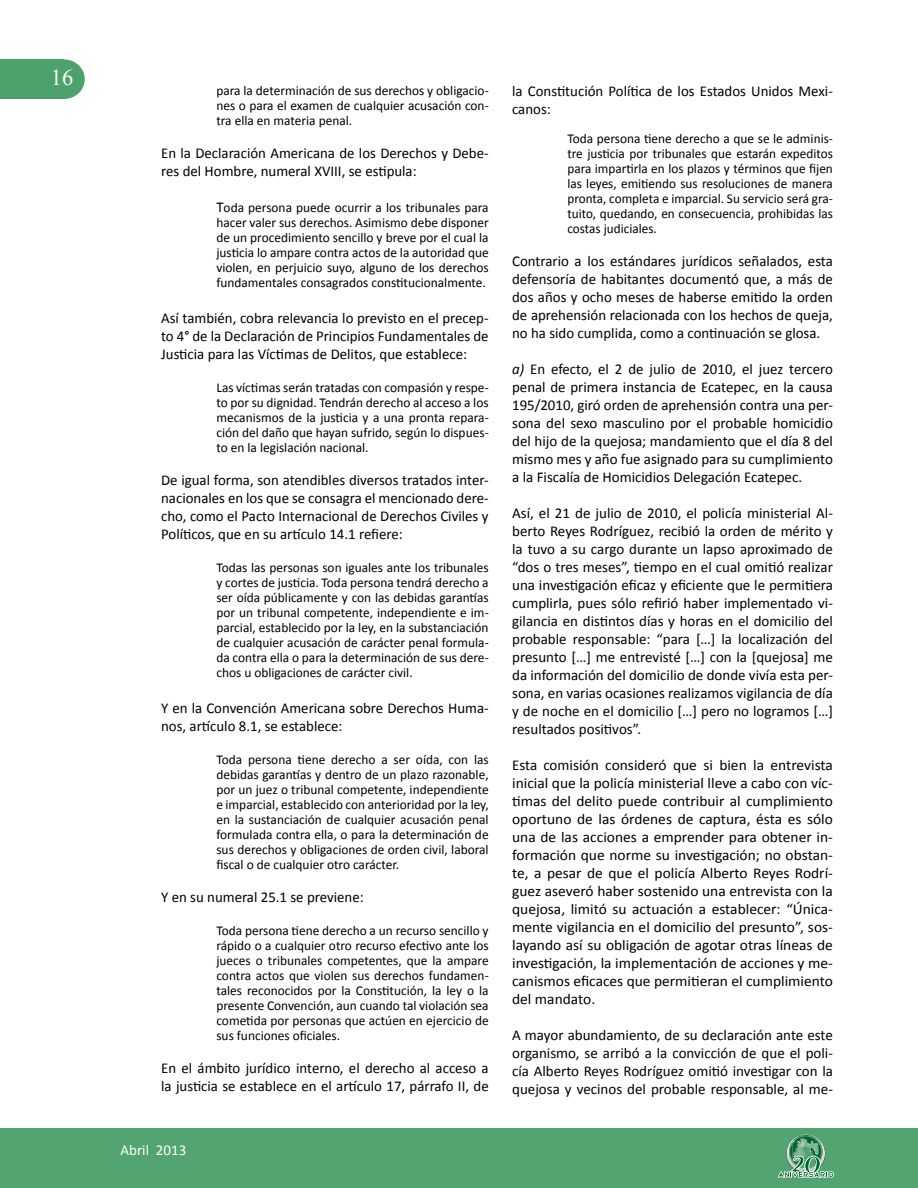
<style>
.page{position:relative;width:918px;height:1188px;background:#fff}
.page>*{position:absolute;margin:0;border:0;box-sizing:border-box;transform-origin:0 0}
.t1{font:22.5px "Times New Roman";color:#fff}
.t2{font:15px/18px "Calibri";color:#000;text-align:justify}
.t3{font:15px "Calibri";color:#fff}
.t4{font:13.5px/15px "Calibri";color:#000;text-align:justify}
.s1{font-size:15px}
.s2{font-style:italic}
</style>
<div class="page">
<div style="left:0;top:59px;width:64px;height:40px;background:#4da16c"></div>
<div style="left:44px;top:59px;width:41px;height:40px;background:#4da16c;border-radius:50%"></div>
<div style="left:0;top:1128px;width:918px;height:60px;background:#52a470"></div>
<svg style="left:778px;top:1135px;width:56px;height:43px"></svg>
<h1 class="t1" style="left:51px;top:63px;width:24px">16</h1>
<p class="t4" style="left:216px;top:83px;width:274px">para la determinación de sus derechos y obligacio&shy;nes o para el examen de cualquier acusación con&shy;tra ella en materia penal.</p>
<p class="t2" style="left:161px;top:144px;width:329px">En la Declaración Americana de los Derechos y Debe&shy;res del Hombre, numeral XVIII, se estipula:</p>
<p class="t4" style="left:216px;top:200px;width:274px"><span class="s1">T</span>oda persona puede ocurrir a los tribunales para hacer valer sus derechos. Asimismo debe disponer de un procedimiento sencillo y breve por el cual la justicia lo ampare contra actos de la autoridad que violen, en perjuicio suyo, alguno de los derechos fundamentales consagrados constitucionalmente.</p>
<p class="t2" style="left:161px;top:309px;width:329px">Así también, cobra relevancia lo previsto en el precep&shy;to 4° de la Declaración de Principios Fundamentales de Justicia para las Víctimas de Delitos, que establece:</p>
<p class="t4" style="left:216px;top:380px;width:274px">Las víctimas serán tratadas con compasión y respe&shy;to por su dignidad. Tendrán derecho al acceso a los mecanismos de la justicia y a una pronta repara&shy;ción del daño que hayan sufrido, según lo dispues&shy;to en la legislación nacional.</p>
<p class="t2" style="left:161px;top:471px;width:329px">De igual forma, son atendibles diversos tratados inter&shy;nacionales en los que se consagra el mencionado dere&shy;cho, como el Pacto Internacional de Derechos Civiles y Políticos, que en su artículo 14.1 refiere:</p>
<p class="t4" style="left:216px;top:560px;width:274px">Todas las personas son iguales ante los tribunales y cortes de justicia. Toda persona tendrá derecho a ser oída públicamente y con las debidas garantías por un tribunal competente, independiente e im&shy;parcial, establecido por la ley, en la substanciación de cualquier acusación de carácter penal formula&shy;da contra ella o para la determinación de sus dere&shy;chos u obligaciones de carácter civil.</p>
<p class="t2" style="left:161px;top:699px;width:329px">Y en la Convención Americana sobre Derechos Huma&shy;nos, artículo 8.1, se establece:</p>
<p class="t4" style="left:216px;top:752px;width:274px">Toda persona tiene derecho a ser oída, con las debidas garantías y dentro de un plazo razonable, por un juez o tribunal competente, independiente e imparcial, establecido con anterioridad por la ley, en la sustanciación de cualquier acusación penal formulada contra ella, o para la determinación de sus derechos y obligaciones de orden civil, laboral fiscal o de cualquier otro carácter.</p>
<p class="t2" style="left:161px;top:888px;width:204px">Y en su numeral 25.1 se previene:</p>
<p class="t4" style="left:216px;top:923px;width:274px">Toda persona tiene derecho a un recurso sencillo y rápido o a cualquier otro recurso efectivo ante los jueces o tribunales competentes, que la ampare contra actos que violen sus derechos fundamen&shy;tales reconocidos por la Constitución, la ley o la presente Convención, aun cuando tal violación sea cometida por personas que actúen en ejercicio de sus funciones oficiales.</p>
<p class="t2" style="left:161px;top:1059px;width:329px">En el ámbito jurídico interno, el derecho al acceso a la justicia se establece en el artículo 17, párrafo II, de</p>
<p class="t3" style="left:121px;top:1140px;width:67px">Abril 2013</p>
<p class="t2" style="left:512px;top:82px;width:322px">la Constitución Política de los Estados Unidos Mexi&shy;canos:</p>
<p class="t4" style="left:567px;top:131px;width:267px">Toda persona tiene derecho a que se le adminis&shy;tre justicia por tribunales que estarán expeditos para impartirla en los plazos y términos que fijen las leyes, emitiendo sus resoluciones de manera pronta, completa e imparcial. Su servicio será gra&shy;tuito, quedando, en consecuencia, prohibidas las costas judiciales.</p>
<p class="t2" style="left:512px;top:252px;width:322px">Contrario a los estándares jurídicos señalados, esta defensoría de habitantes documentó que, a más de dos años y ocho meses de haberse emitido la orden de aprehensión relacionada con los hechos de queja, no ha sido cumplida, como a continuación se glosa.</p>
<p class="t2" style="left:512px;top:360px;width:322px"><span class="s2">a)</span> En efecto, el 2 de julio de 2010, el juez tercero penal de primera instancia de Ecatepec, en la causa 195/2010, giró orden de aprehensión contra una per&shy;sona del sexo masculino por el probable homicidio del hijo de la quejosa; mandamiento que el día 8 del mismo mes y año fue asignado para su cumplimiento a la Fiscalía de Homicidios Delegación Ecatepec.</p>
<p class="t2" style="left:512px;top:504px;width:322px">Así, el 21 de julio de 2010, el policía ministerial Al&shy;berto Reyes Rodríguez, recibió la orden de mérito y la tuvo a su cargo durante un lapso aproximado de “dos o tres meses”, tiempo en el cual omitió realizar una investigación eficaz y eficiente que le permitiera cumplirla, pues sólo refirió haber implementado vi&shy;gilancia en distintos días y horas en el domicilio del probable responsable: “para […] la localización del presunto […] me entrevisté […] con la [quejosa] me da información del domicilio de donde vivía esta per&shy;sona, en varias ocasiones realizamos vigilancia de día y de noche en el domicilio […] pero no logramos […] resultados positivos”.</p>
<p class="t2" style="left:512px;top:756px;width:322px">Esta comisión consideró que si bien la entrevista inicial que la policía ministerial lleve a cabo con víc&shy;timas del delito puede contribuir al cumplimiento oportuno de las órdenes de captura, ésta es sólo una de las acciones a emprender para obtener in&shy;formación que norme su investigación; no obstan&shy;te, a pesar de que el policía Alberto Reyes Rodrí&shy;guez aseveró haber sostenido una entrevista con la quejosa, limitó su actuación a establecer: “Única&shy;mente vigilancia en el domicilio del presunto”, sos&shy;layando así su obligación de agotar otras líneas de investigación, la implementación de acciones y me&shy;canismos eficaces que permitieran el cumplimiento del mandato.</p>
<p class="t2" style="left:512px;top:1026px;width:322px">A mayor abundamiento, de su declaración ante este organismo, se arribó a la convicción de que el poli&shy;cía Alberto Reyes Rodríguez omitió investigar con la quejosa y vecinos del probable responsable, al me-</p>
</div>
